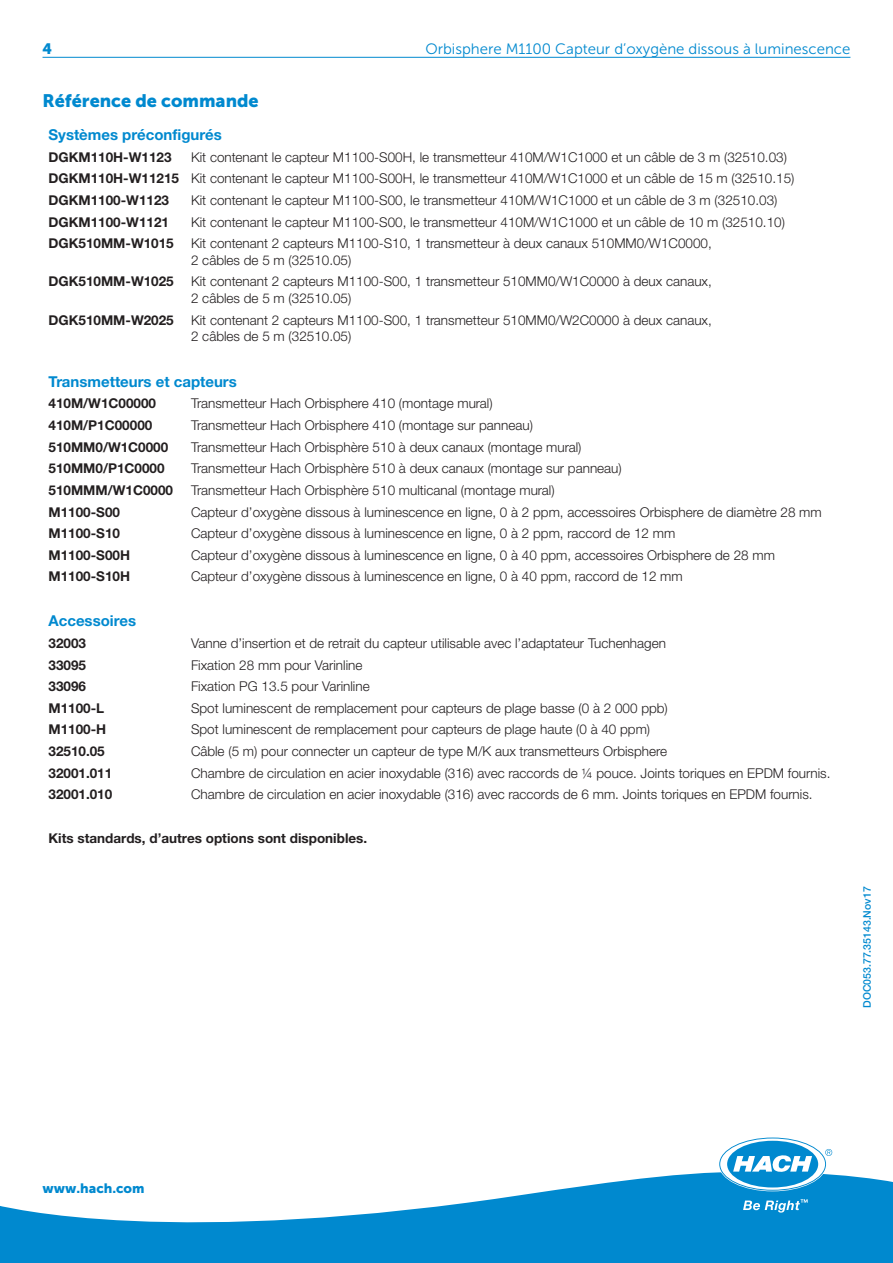
<style>
.page{position:relative;width:893px;height:1263px;background:#fff}
.page>*{position:absolute;margin:0;border:0;box-sizing:border-box;transform-origin:0 0}
.Head_2{font:18px "Museo Sans 900";color:#0089cf}
.Head_3_Text_1_Bold{font:700 15px "Helvetica Neue LTW1 G";color:#0089cf}
.Head_3{font:15px "Museo Sans 300";color:#0089cf}
.Head_3-2{font:15px "Museo Sans 900";color:#0089cf}
.Text_1{font:300 13.5px/16.5px "Helvetica Neue LTW1 G";color:#231f20}
.Text_1_Text_1_Bold{font:700 13.5px "Helvetica Neue LTW1 G";color:#231f20}
.Text_1_Color{font:13.5px "Museo Sans 900";color:#0089cf}
.t1{font:500 10.5px "Helvetica Neue LTW1 G";color:#0089cf}
</style>
<div class="page">
<svg style="left:0;top:1168px;width:893px;height:95px;fill:#0089cf"></svg>
<svg style="left:720px;top:1138px;width:112px;height:52px"></svg>
<svg style="left:743px;top:1199px;width:65px;height:13px"></svg>
<hr style="left:43px;top:57px;width:807px;height:1px;background:#0089cf">
<p class="Head_3-2" style="left:43px;top:40px;width:11px">4</p>
<p class="Head_3" style="left:425px;top:41px;width:427px">Orbisphere M1100 Capteur d’oxygène dissous à luminescence</p>
<p class="Head_2" style="left:43px;top:91px;width:218px">Référence de commande</p>
<p class="Head_3_Text_1_Bold" style="left:49px;top:125px;width:175px">Systèmes préconfigurés</p>
<p class="Text_1_Text_1_Bold" style="left:49px;top:149px;width:125px">DGKM110H-W1123</p>
<p class="Text_1" style="left:191px;top:149px;width:597px">Kit contenant le capteur M1100-S00H, le transmetteur 410M/W1C1000 et un câble de 3 m (32510.03)</p>
<p class="Text_1_Text_1_Bold" style="left:49px;top:170px;width:132px">DGKM110H-W11215</p>
<p class="Text_1" style="left:191px;top:170px;width:605px">Kit contenant le capteur M1100-S00H, le transmetteur 410M/W1C1000 et un câble de 15 m (32510.15)</p>
<p class="Text_1_Text_1_Bold" style="left:49px;top:192px;width:122px">DGKM1100-W1123</p>
<p class="Text_1" style="left:191px;top:192px;width:588px">Kit contenant le capteur M1100-S00, le transmetteur 410M/W1C1000 et un câble de 3 m (32510.03)</p>
<p class="Text_1_Text_1_Bold" style="left:49px;top:213px;width:122px">DGKM1100-W1121</p>
<p class="Text_1" style="left:191px;top:213px;width:595px">Kit contenant le capteur M1100-S00, le transmetteur 410M/W1C1000 et un câble de 10 m (32510.10)</p>
<p class="Text_1_Text_1_Bold" style="left:49px;top:235px;width:127px">DGK510MM-W1015</p>
<p class="Text_1" style="left:191px;top:235px;width:522px">Kit contenant 2 capteurs M1100-S10, 1 transmetteur à deux canaux 510MM0/W1C0000,<br>2 câbles de 5 m (32510.05)</p>
<p class="Text_1_Text_1_Bold" style="left:49px;top:273px;width:127px">DGK510MM-W1025</p>
<p class="Text_1" style="left:191px;top:273px;width:522px">Kit contenant 2 capteurs M1100-S00, 1 transmetteur 510MM0/W1C0000 à deux canaux,<br>2 câbles de 5 m (32510.05)</p>
<p class="Text_1_Text_1_Bold" style="left:49px;top:311px;width:127px">DGK510MM-W2025</p>
<p class="Text_1" style="left:191px;top:311px;width:522px">Kit contenant 2 capteurs M1100-S00, 1 transmetteur 510MM0/W2C0000 à deux canaux,<br>2 câbles de 5 m (32510.05)</p>
<p class="Head_3_Text_1_Bold" style="left:49px;top:372px;width:190px">Transmetteurs et capteurs</p>
<p class="Text_1_Text_1_Bold" style="left:49px;top:395px;width:109px">410M/W1C00000</p>
<p class="Text_1" style="left:191px;top:395px;width:303px">Transmetteur Hach Orbisphere 410 (montage mural)</p>
<p class="Text_1_Text_1_Bold" style="left:49px;top:417px;width:105px">410M/P1C00000</p>
<p class="Text_1" style="left:191px;top:417px;width:343px">Transmetteur Hach Orbisphere 410 (montage sur panneau)</p>
<p class="Text_1_Text_1_Bold" style="left:49px;top:438px;width:121px">510MM0/W1C0000</p>
<p class="Text_1" style="left:191px;top:438px;width:392px">Transmetteur Hach Orbisphère 510 à deux canaux (montage mural)</p>
<p class="Text_1_Text_1_Bold" style="left:49px;top:460px;width:118px">510MM0/P1C0000</p>
<p class="Text_1" style="left:191px;top:460px;width:432px">Transmetteur Hach Orbisphère 510 à deux canaux (montage sur panneau)</p>
<p class="Text_1_Text_1_Bold" style="left:49px;top:482px;width:126px">510MMM/W1C0000</p>
<p class="Text_1" style="left:191px;top:482px;width:365px">Transmetteur Hach Orbisphère 510 multicanal (montage mural)</p>
<p class="Text_1_Text_1_Bold" style="left:49px;top:503px;width:73px">M1100-S00</p>
<p class="Text_1" style="left:191px;top:503px;width:632px">Capteur d’oxygène dissous à luminescence en ligne, 0 à 2 ppm, accessoires Orbisphere de diamètre 28 mm</p>
<p class="Text_1_Text_1_Bold" style="left:49px;top:525px;width:73px">M1100-S10</p>
<p class="Text_1" style="left:191px;top:525px;width:486px">Capteur d’oxygène dissous à luminescence en ligne, 0 à 2 ppm, raccord de 12 mm</p>
<p class="Text_1_Text_1_Bold" style="left:49px;top:547px;width:83px">M1100-S00H</p>
<p class="Text_1" style="left:191px;top:547px;width:585px">Capteur d’oxygène dissous à luminescence en ligne, 0 à 40 ppm, accessoires Orbisphere de 28 mm</p>
<p class="Text_1_Text_1_Bold" style="left:49px;top:568px;width:83px">M1100-S10H</p>
<p class="Text_1" style="left:191px;top:568px;width:493px">Capteur d’oxygène dissous à luminescence en ligne, 0 à 40 ppm, raccord de 12 mm</p>
<p class="Head_3_Text_1_Bold" style="left:49px;top:612px;width:89px">Accessoires</p>
<p class="Text_1_Text_1_Bold" style="left:49px;top:635px;width:39px">32003</p>
<p class="Text_1" style="left:191px;top:635px;width:476px">Vanne d’insertion et de retrait du capteur utilisable avec l’adaptateur Tuchenhagen</p>
<p class="Text_1_Text_1_Bold" style="left:49px;top:656px;width:39px">33095</p>
<p class="Text_1" style="left:191px;top:656px;width:173px">Fixation 28 mm pour Varinline</p>
<p class="Text_1_Text_1_Bold" style="left:49px;top:678px;width:39px">33096</p>
<p class="Text_1" style="left:191px;top:678px;width:180px">Fixation PG 13.5 pour Varinline</p>
<p class="Text_1_Text_1_Bold" style="left:49px;top:700px;width:57px">M1100-L</p>
<p class="Text_1" style="left:191px;top:700px;width:478px">Spot luminescent de remplacement pour capteurs de plage basse (0 à 2 000 ppb)</p>
<p class="Text_1_Text_1_Bold" style="left:49px;top:721px;width:59px">M1100-H</p>
<p class="Text_1" style="left:191px;top:721px;width:461px">Spot luminescent de remplacement pour capteurs de plage haute (0 à 40 ppm)</p>
<p class="Text_1_Text_1_Bold" style="left:49px;top:743px;width:58px">32510.05</p>
<p class="Text_1" style="left:191px;top:743px;width:478px">Câble (5 m) pour connecter un capteur de type M/K aux transmetteurs Orbisphere</p>
<p class="Text_1_Text_1_Bold" style="left:49px;top:764px;width:65px">32001.011</p>
<p class="Text_1" style="left:191px;top:765px;width:641px">Chambre de circulation en acier inoxydable (316) avec raccords de ¼ pouce. Joints toriques en EPDM fournis.</p>
<p class="Text_1_Text_1_Bold" style="left:49px;top:786px;width:65px">32001.010</p>
<p class="Text_1" style="left:191px;top:786px;width:623px">Chambre de circulation en acier inoxydable (316) avec raccords de 6 mm. Joints toriques en EPDM fournis.</p>
<p class="Text_1_Text_1_Bold" style="left:49px;top:829px;width:320px">Kits standards, d’autres options sont disponibles.</p>
<p class="t1" style="left:861px;top:1008px;width:123px;rotate:-90deg">DOC053.77.35143.Nov17</p>
<p class="Text_1_Color" style="left:43px;top:1181px;width:104px">www.hach.com</p>
</div>
